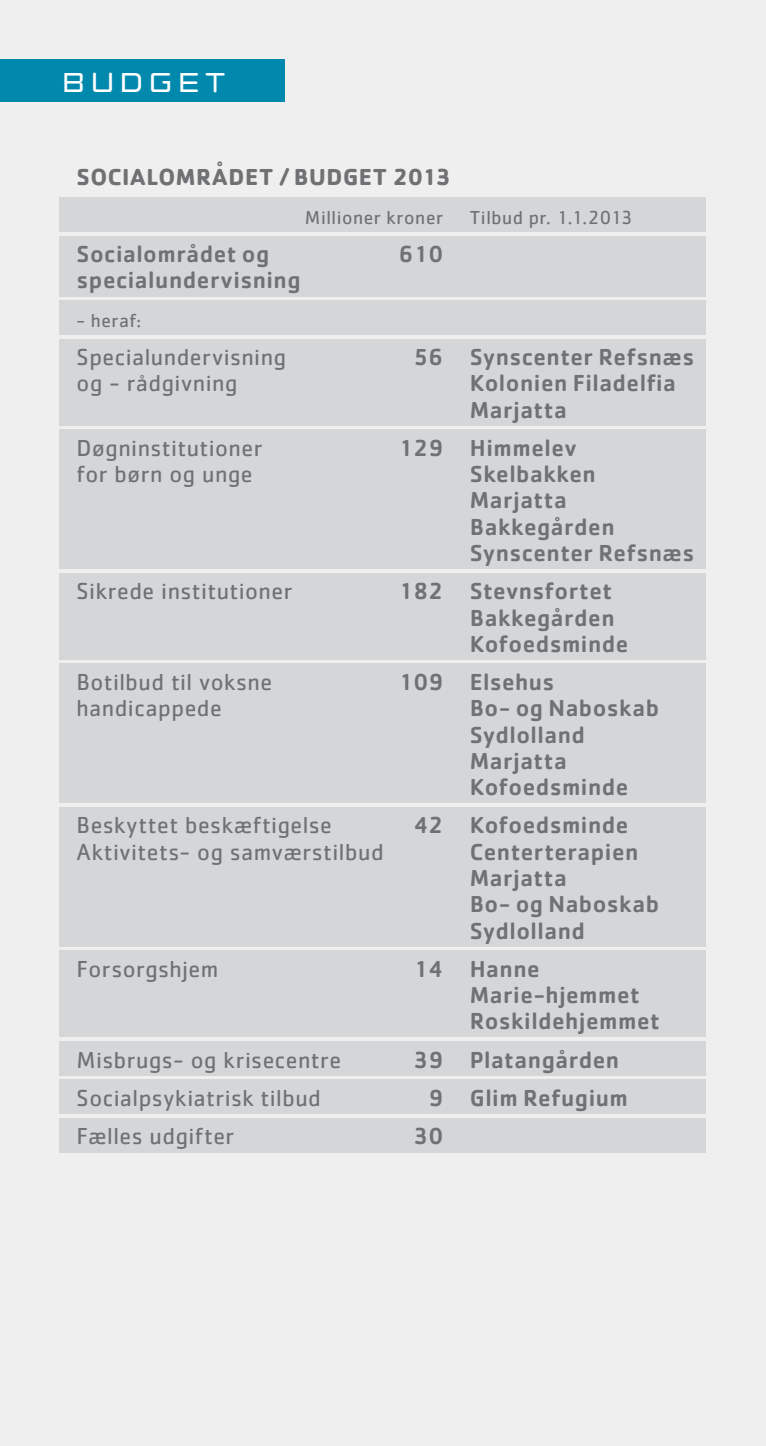
<style>
.page{position:relative;width:766px;height:1446px;background:#fff}
.page>*{position:absolute;margin:0;border:0;box-sizing:border-box;transform-origin:0 0}
.t1{font:27px "REGIONSJAELLANDLUKKET";letter-spacing:.015em;color:#fff}
.Skematekst{font:500 24px "Cachet Std";letter-spacing:.02em;color:#707173}
.Skematekst-2{font:24px "Cachet Std";letter-spacing:.02em;color:#707173}
.Rubrik{font:700 24px "Cachet Std";letter-spacing:.025em;color:#707173}
.Lille_tekst{font:24px "Cachet Std";letter-spacing:.02em;color:#707173}
.Lille_tekst-2{font:19.5px "Cachet Std";letter-spacing:.025em;color:#707173}
</style>
<div class="page">
<div style="left:0;top:0;width:765px;height:1446px;background:#efeff0"></div>
<div style="left:0;top:60px;width:284px;height:42px;background:#0089ad"></div>
<div style="left:60px;top:950px;width:646px;height:87px;background:#d5d6d7"></div>
<div style="left:60px;top:1041px;width:646px;height:34px;background:#d5d6d7"></div>
<div style="left:60px;top:1079px;width:646px;height:35px;background:#d5d6d7"></div>
<div style="left:60px;top:1118px;width:646px;height:34px;background:#d5d6d7"></div>
<div style="left:60px;top:198px;width:646px;height:34px;background:#d5d6d7"></div>
<div style="left:60px;top:236px;width:646px;height:60px;background:#d5d6d7"></div>
<div style="left:60px;top:301px;width:646px;height:34px;background:#d5d6d7"></div>
<div style="left:60px;top:339px;width:646px;height:86px;background:#d5d6d7"></div>
<div style="left:60px;top:430px;width:646px;height:139px;background:#d5d6d7"></div>
<div style="left:60px;top:573px;width:646px;height:86px;background:#d5d6d7"></div>
<div style="left:60px;top:664px;width:646px;height:139px;background:#d5d6d7"></div>
<div style="left:60px;top:807px;width:646px;height:139px;background:#d5d6d7"></div>
<p class="t1" style="left:60px;top:65px;width:167px">BUDGET</p>
<p class="Rubrik" style="left:77px;top:161px;width:376px">SOCIALOMRÅDET / BUDGET 2013</p>
<p class="Lille_tekst-2" style="left:305px;top:206px;width:140px">Millioner kroner</p>
<p class="Skematekst" style="left:398px;top:239px;width:46px">610</p>
<p class="Skematekst" style="left:77px;top:239px;width:194px">Socialområdet og</p>
<p class="Skematekst" style="left:77px;top:266px;width:225px">specialundervisning</p>
<p class="Lille_tekst-2" style="left:77px;top:309px;width:66px">- heraf:</p>
<p class="Lille_tekst" style="left:77px;top:343px;width:211px">Specialundervisning</p>
<p class="Skematekst-2" style="left:77px;top:369px;width:162px">og - rådgivning</p>
<p class="Skematekst" style="left:413px;top:342px;width:31px">56</p>
<p class="Skematekst-2" style="left:77px;top:434px;width:187px">Døgninstitutioner</p>
<p class="Skematekst-2" style="left:77px;top:460px;width:177px">for børn og unge</p>
<p class="Skematekst" style="left:398px;top:433px;width:46px">129</p>
<p class="Skematekst-2" style="left:77px;top:577px;width:217px">Sikrede institutioner</p>
<p class="Skematekst-2" style="left:77px;top:668px;width:197px">Botilbud til voksne</p>
<p class="Skematekst-2" style="left:77px;top:694px;width:147px">handicappede</p>
<p class="Skematekst" style="left:398px;top:576px;width:46px">182</p>
<p class="Skematekst" style="left:398px;top:667px;width:46px">109</p>
<p class="Skematekst-2" style="left:77px;top:811px;width:257px">Beskyttet beskæftigelse</p>
<p class="Skematekst-2" style="left:77px;top:838px;width:308px">Aktivitets- og samværstilbud</p>
<p class="Skematekst" style="left:413px;top:810px;width:31px">42</p>
<p class="Skematekst-2" style="left:77px;top:955px;width:143px">Forsorgshjem</p>
<p class="Skematekst-2" style="left:77px;top:1045px;width:266px">Misbrugs- og krisecentre</p>
<p class="Skematekst-2" style="left:77px;top:1084px;width:246px">Socialpsykiatrisk tilbud</p>
<p class="Skematekst-2" style="left:77px;top:1122px;width:159px">Fælles udgifter</p>
<p class="Skematekst" style="left:414px;top:954px;width:31px">14</p>
<p class="Skematekst" style="left:413px;top:1045px;width:31px">39</p>
<p class="Skematekst" style="left:428px;top:1083px;width:16px">9</p>
<p class="Skematekst" style="left:413px;top:1121px;width:31px">30</p>
<p class="Lille_tekst-2" style="left:469px;top:206px;width:164px">Tilbud pr. 1.1.2013</p>
<p class="Skematekst" style="left:469px;top:342px;width:226px">Synscenter Refsnæs</p>
<p class="Skematekst" style="left:469px;top:368px;width:207px">Kolonien Filadelfia</p>
<p class="Skematekst" style="left:469px;top:395px;width:99px">Marjatta</p>
<p class="Skematekst" style="left:469px;top:433px;width:108px">Himmelev</p>
<p class="Skematekst" style="left:469px;top:459px;width:127px">Skelbakken</p>
<p class="Skematekst" style="left:469px;top:485px;width:99px">Marjatta</p>
<p class="Skematekst" style="left:469px;top:512px;width:146px">Bakkegården</p>
<p class="Skematekst" style="left:469px;top:538px;width:226px">Synscenter Refsnæs</p>
<p class="Skematekst" style="left:469px;top:576px;width:144px">Stevnsfortet</p>
<p class="Skematekst" style="left:469px;top:603px;width:146px">Bakkegården</p>
<p class="Skematekst" style="left:469px;top:629px;width:160px">Kofoedsminde</p>
<p class="Skematekst" style="left:469px;top:667px;width:86px">Elsehus</p>
<p class="Skematekst" style="left:469px;top:693px;width:191px">Bo- og Naboskab</p>
<p class="Skematekst" style="left:469px;top:720px;width:117px">Sydlolland</p>
<p class="Skematekst" style="left:469px;top:746px;width:99px">Marjatta</p>
<p class="Skematekst" style="left:469px;top:772px;width:160px">Kofoedsminde</p>
<p class="Skematekst" style="left:469px;top:810px;width:160px">Kofoedsminde</p>
<p class="Skematekst" style="left:469px;top:837px;width:170px">Centerterapien</p>
<p class="Skematekst" style="left:469px;top:863px;width:99px">Marjatta</p>
<p class="Skematekst" style="left:469px;top:889px;width:191px">Bo- og Naboskab</p>
<p class="Skematekst" style="left:469px;top:916px;width:117px">Sydlolland</p>
<p class="Skematekst" style="left:469px;top:954px;width:72px">Hanne</p>
<p class="Skematekst" style="left:469px;top:980px;width:172px">Marie-hjemmet</p>
<p class="Skematekst" style="left:469px;top:1006px;width:191px">Roskildehjemmet</p>
<p class="Skematekst" style="left:469px;top:1045px;width:151px">Platangården</p>
<p class="Skematekst" style="left:469px;top:1083px;width:160px">Glim Refugium</p>
</div>
